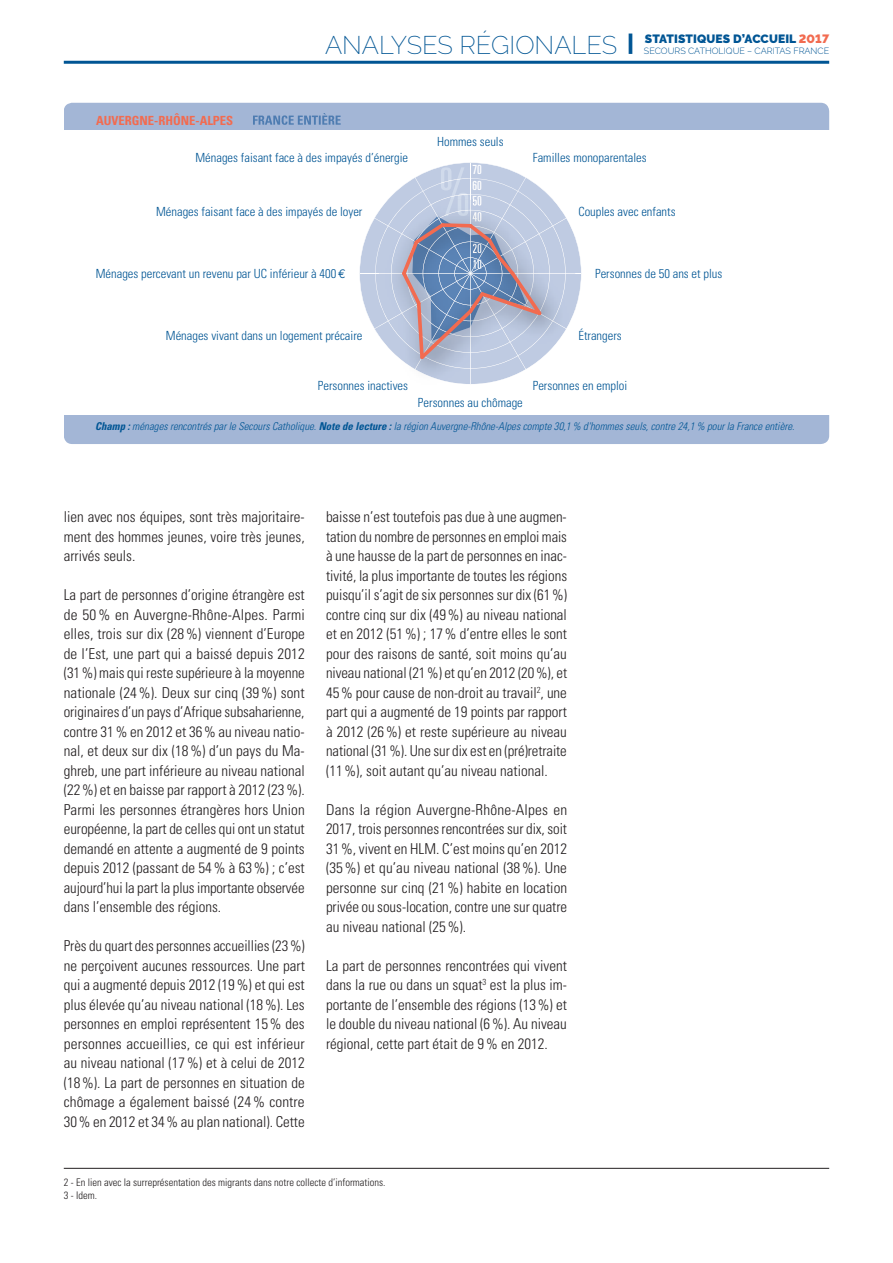
<style>
.page{position:relative;width:893px;height:1263px;background:#fff}
.page>*{position:absolute;margin:0;border:0;box-sizing:border-box;transform-origin:0 0}
.t1{font:200 25.5px "Raleway";color:#005594}
.t2{font:300 condensed 15px/19.5px "Univers";color:#231f20;text-align:justify}
.t3{font:300 condensed 12.6px "Univers";color:#005594}
.t4{font:700 condensed 12.6px "Univers";color:#f26b50}
.t5{font:ultra-condensed 12.6px "Univers";color:#fff}
.t6{font:900 12px "Raleway";letter-spacing:.01em;color:#005594}
.t7{font:italic 300 condensed 10.8px "Univers";color:#005594}
.t8{font:300 condensed 10.5px/13.5px "Univers";color:#231f20}
.t9{font:300 9px "Raleway";color:#005594}
.s1{font-weight:900;font-size:22.5px}
.s2{color:#f26b50}
.s3{font-family:"Euro Mono";font-weight:400;font-stretch:normal}
.s4{font-weight:700}
</style>
<div class="page">
<hr style="left:64px;top:61px;width:765px;height:3px;background:#005594">
<div style="left:64px;top:415px;width:765px;height:29px;background:#a3b6d6"></div>
<div style="left:64px;top:103px;width:765px;height:27px;background:#a3b6d6"></div>
<svg style="left:253px;top:113px;width:88px;height:12px"></svg>
<svg style="left:359px;top:162px;width:222px;height:165px"></svg>
<hr style="left:470px;top:163px;width:1px;height:110px;background:#fff">
<hr style="left:470px;top:273px;width:111px;height:1px;background:#fff">
<hr style="left:360px;top:273px;width:110px;height:1px;background:#fff">
<img style="left:415px;top:200px;width:160px;height:184px">
<img style="left:470px;top:369px;width:1px;height:15px">
<svg style="left:374px;top:167px;width:192px;height:202px;background:#b5bed3"></svg>
<hr style="left:64px;top:1168px;width:765px;height:1px;background:#231f20">
<p class="t4" style="left:96px;top:112px;width:139px">AUVERGNE-RHÔNE-ALPES</p>
<h1 class="t1" style="left:325px;top:30px;width:311px">ANALYSES RÉGIONALES <span class="s1">|</span></h1>
<p class="t6" style="left:645px;top:32px;width:186px">STATISTIQUES D’ACCUEIL <span class="s2">2017</span></p>
<p class="t9" style="left:644px;top:45px;width:187px">SECOURS CATHOLIQUE – CARITAS FRANCE</p>
<p class="t3" style="left:437px;top:134px;width:68px">Hommes seuls</p>
<p class="t3" style="left:195px;top:150px;width:214px">Ménages faisant face à des impayés d’énergie</p>
<p class="t3" style="left:156px;top:204px;width:208px">Ménages faisant face à des impayés de loyer</p>
<p class="t5" style="left:472px;top:162px;width:11px">70</p>
<p class="t5" style="left:472px;top:178px;width:11px">60</p>
<p class="t5" style="left:472px;top:194px;width:11px">50</p>
<p class="t3" style="left:533px;top:150px;width:116px">Familles monoparentales</p>
<p class="t3" style="left:578px;top:204px;width:99px">Couples avec enfants</p>
<p class="t3" style="left:96px;top:266px;width:251px">Ménages percevant un revenu par UC inférieur à 400<span class="s3">€</span></p>
<p class="t3" style="left:595px;top:266px;width:129px">Personnes de 50 ans et plus</p>
<p class="t3" style="left:166px;top:328px;width:198px">Ménages vivant dans un logement précaire</p>
<p class="t3" style="left:318px;top:378px;width:92px">Personnes inactives</p>
<p class="t3" style="left:418px;top:395px;width:106px">Personnes au chômage</p>
<p class="t3" style="left:578px;top:328px;width:45px">Étrangers</p>
<p class="t3" style="left:533px;top:378px;width:96px">Personnes en emploi</p>
<p class="t7" style="left:95px;top:420px;width:701px"><span class="s4">Champ :</span> ménages rencontrés par le Secours Catholique. <span class="s4">Note de lecture :</span> la région Auvergne-Rhône-Alpes compte 30,1 % d'hommes seuls, contre 24,1 % pour la France entière.</p>
<p class="t2" style="left:64px;top:507px;width:242px">lien avec nos équipes, sont très majoritaire&shy;ment des hommes jeunes, voire très jeunes, arrivés seuls.</p>
<p class="t2" style="left:64px;top:585px;width:243px">La part de personnes d’origine étrangère est de 50 % en Auvergne-Rhône-Alpes. Parmi elles, trois sur dix (28 %) viennent d’Europe de l’Est, une part qui a baissé depuis 2012 (31 %) mais qui reste supérieure à la moyenne nationale (24 %). Deux sur cinq (39 %) sont originaires d’un pays d’Afrique subsaharienne, contre 31 % en 2012 et 36 % au niveau natio&shy;nal, et deux sur dix (18 %) d’un pays du Ma&shy;ghreb, une part inférieure au niveau national (22 %) et en baisse par rapport à 2012 (23 %).<br>Parmi les personnes étrangères hors Union européenne, la part de celles qui ont un statut demandé en attente a augmenté de 9 points depuis 2012 (passant de 54 % à 63 %) ; c’est aujourd’hui la part la plus importante observée dans l’ensemble des régions.</p>
<p class="t2" style="left:64px;top:936px;width:243px">Près du quart des personnes accueillies (23 %) ne perçoivent aucunes ressources. Une part qui a augmenté depuis 2012 (19 %) et qui est plus élevée qu’au niveau national (18 %). Les personnes en emploi représentent 15 % des personnes accueillies, ce qui est inférieur au niveau national (17 %) et à celui de 2012 (18 %). La part de personnes en situation de chômage a également baissé (24 % contre 30 % en 2012 et 34 % au plan national). Cette</p>
<p class="t2" style="left:326px;top:507px;width:243px">baisse n’est toutefois pas due à une augmen&shy;tation du nombre de personnes en emploi mais à une hausse de la part de personnes en inac&shy;tivité, la plus importante de toutes les régions puisqu’il s’agit de six personnes sur dix (61 %) contre cinq sur dix (49 %) au niveau national et en 2012 (51 %) ; 17 % d’entre elles le sont pour des raisons de santé, soit moins qu’au niveau national (21 %) et qu’en 2012 (20 %), et 45 % pour cause de non-droit au travail<sup>2</sup>, une part qui a augmenté de 19 points par rapport à 2012 (26 %) et reste supérieure au niveau national (31 %). Une sur dix est en (pré)retraite (11 %), soit autant qu’au niveau national.</p>
<p class="t2" style="left:326px;top:799px;width:243px">Dans la région Auvergne-Rhône-Alpes en 2017, trois personnes rencontrées sur dix, soit 31 %, vivent en HLM. C’est moins qu’en 2012 (35 %) et qu’au niveau national (38 %). Une personne sur cinq (21 %) habite en location privée ou sous-location, contre une sur quatre au niveau national (25 %).</p>
<p class="t2" style="left:326px;top:955px;width:242px">La part de personnes rencontrées qui vivent dans la rue ou dans un squat<sup>3</sup> est la plus im&shy;portante de l’ensemble des régions (13 %) et le double du niveau national (6 %). Au niveau régional, cette part était de 9 % en 2012.</p>
<p class="t8" style="left:64px;top:1175px;width:323px">2 - En lien avec la surreprésentation des migrants dans notre collecte d’informations.<br>3 - Idem.</p>
</div>
